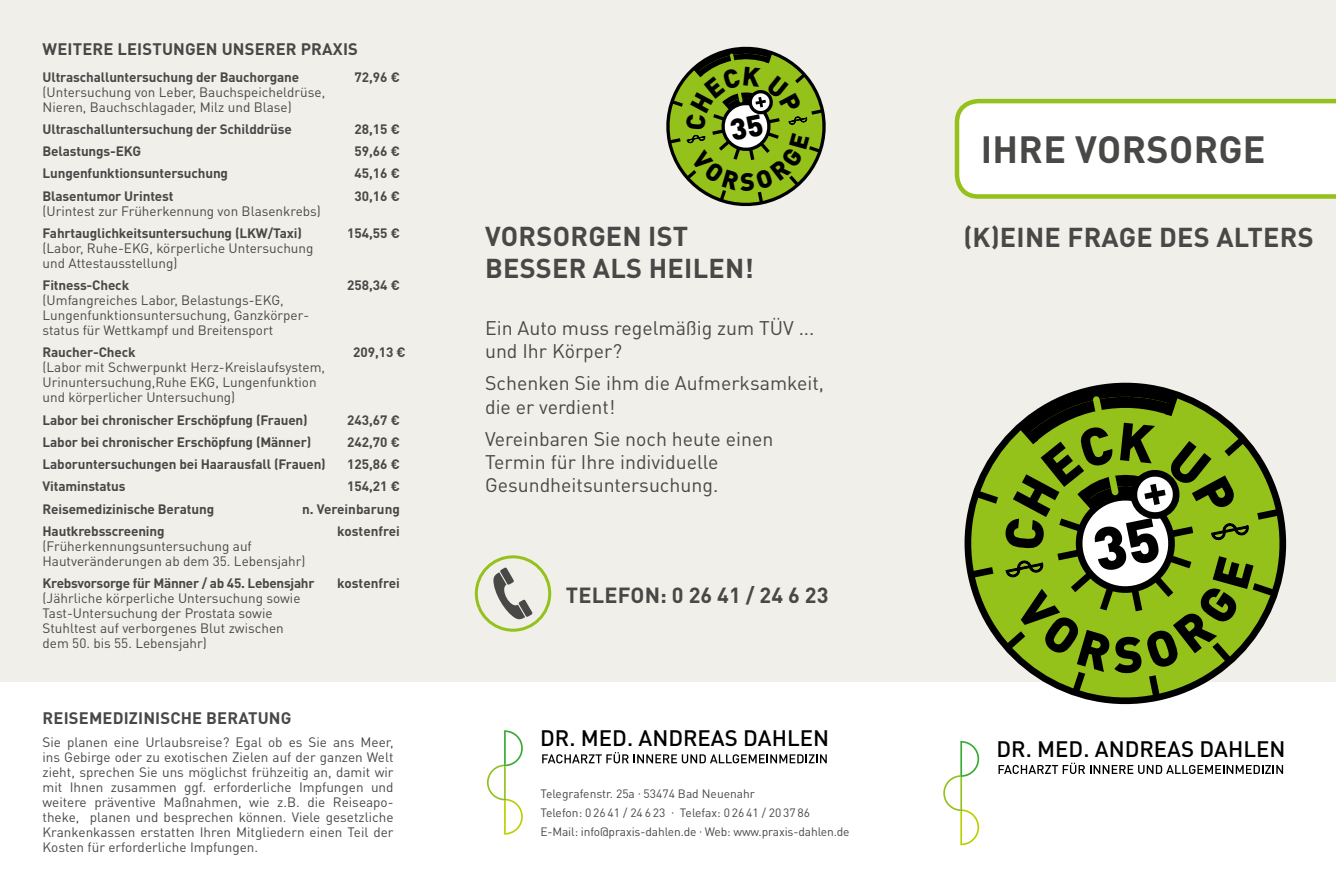
<style>
.page{position:relative;width:1336px;height:893px;background:#fff}
.page>*{position:absolute;margin:0;border:0;box-sizing:border-box;transform-origin:0 0}
.t1{font:700 37.5px "DIN Pro";letter-spacing:.01em;color:#484847}
.t2{font:700 27px/32.4px "DIN Pro";letter-spacing:.01em;color:#484847}
.t3{font:500 22.2px "DIN Pro";color:#000}
.t4{font:700 21.6px "DIN Pro";letter-spacing:.005em;color:#484847}
.t5{font:19.5px/23.4px "DIN Pro";color:#484847}
.t6{font:700 16.5px "DIN Pro";letter-spacing:.01em;color:#484847}
.t7{font:13.5px/15px "DIN Pro";color:#484847}
.t8{font:700 13.5px "DIN Pro";letter-spacing:-.01em;color:#484847}
.t9{font:12px/19.2px "DIN Pro";letter-spacing:-.01em;color:#484847}
.s1{font-family:"Titillium Web"}
</style>
<div class="page">
<div style="left:0;top:0;width:438px;height:682px;background:#f0efea"></div>
<div style="left:438px;top:0;width:446px;height:682px;background:#f0efea"></div>
<div style="left:884px;top:0;width:451px;height:682px;background:#f0efea"></div>
<svg style="left:998px;top:763px;width:284px;height:11px"></svg>
<svg style="left:943px;top:741px;width:36px;height:104px"></svg>
<svg style="left:954px;top:99px;width:381px;height:100px"></svg>
<svg style="left:946px;top:354px;width:368px;height:351px;background:#ced4b6"></svg>
<svg style="left:542px;top:752px;width:284px;height:11px"></svg>
<svg style="left:487px;top:730px;width:36px;height:105px"></svg>
<svg style="left:493px;top:567px;width:39px;height:53px;background:#b5b5b1"></svg>
<div style="left:475px;top:555px;width:76px;height:77px;border:3px solid #94c11a;border-radius:50%"></div>
<svg style="left:1004px;top:383px;width:249px;height:290px;background:#8dac38"></svg>
<svg style="left:657px;top:32px;width:183px;height:188px;background:#aec179"></svg>
<p class="t6" style="left:43px;top:38px;width:317px">WEITERE LEISTUNGEN UNSERER PRAXIS</p>
<p class="t8" style="left:43px;top:68px;width:258px">Ultraschalluntersuchung der Bauchorgane</p>
<p class="t8" style="left:354px;top:68px;width:47px">72,96 €</p>
<p class="t7" style="left:43px;top:84px;width:284px">(Untersuchung von Leber, Bauchspeicheldrüse,<br>Nieren, Bauchschlagader, Milz und Blase)</p>
<p class="t8" style="left:43px;top:120px;width:251px">Ultraschalluntersuchung der Schilddrüse</p>
<p class="t8" style="left:354px;top:120px;width:47px">28,15 €</p>
<p class="t8" style="left:43px;top:142px;width:100px">Belastungs-EKG</p>
<p class="t8" style="left:354px;top:142px;width:47px">59,66 €</p>
<p class="t8" style="left:43px;top:164px;width:187px">Lungenfunktionsuntersuchung</p>
<p class="t8" style="left:354px;top:164px;width:47px">45,16 €</p>
<p class="t8" style="left:43px;top:187px;width:132px">Blasentumor Urintest</p>
<p class="t8" style="left:354px;top:187px;width:47px">30,16 €</p>
<p class="t7" style="left:43px;top:203px;width:280px">(Urintest zur Früherkennung von Blasenkrebs)</p>
<p class="t8" style="left:43px;top:224px;width:261px">Fahrtauglichkeitsuntersuchung (LKW/Taxi)</p>
<p class="t8" style="left:347px;top:224px;width:54px">154,55 €</p>
<p class="t7" style="left:43px;top:240px;width:272px">(Labor, Ruhe-EKG, körperliche Untersuchung und Attestausstellung)</p>
<p class="t8" style="left:43px;top:276px;width:88px">Fitness-Check</p>
<p class="t8" style="left:347px;top:276px;width:54px">258,34 €</p>
<p class="t7" style="left:43px;top:292px;width:268px">(Umfangreiches Labor, Belastungs-EKG,<br>Lungenfunktionsuntersuchung, Ganzkörper&shy;status für Wettkampf und Breitensport</p>
<p class="t8" style="left:43px;top:343px;width:95px">Raucher-Check</p>
<p class="t8" style="left:353px;top:343px;width:54px">209,13 €</p>
<p class="t7" style="left:43px;top:359px;width:284px">(Labor mit Schwerpunkt Herz-Kreislaufsystem,<br>Urinuntersuchung,Ruhe EKG, Lungenfunktion und körperlicher Untersuchung)</p>
<p class="t8" style="left:43px;top:411px;width:267px">Labor bei chronischer Erschöpfung (Frauen)</p>
<p class="t8" style="left:347px;top:411px;width:54px">243,67 €</p>
<p class="t8" style="left:43px;top:433px;width:270px">Labor bei chronischer Erschöpfung (Männer)</p>
<p class="t8" style="left:347px;top:433px;width:54px">242,70 €</p>
<p class="t8" style="left:43px;top:455px;width:285px">Laboruntersuchungen bei Haarausfall (Frauen)</p>
<p class="t8" style="left:347px;top:455px;width:54px">125,86 €</p>
<p class="t8" style="left:43px;top:477px;width:84px">Vitaminstatus</p>
<p class="t8" style="left:347px;top:477px;width:54px">154,21 €</p>
<p class="t8" style="left:43px;top:500px;width:173px">Reisemedizinische Beratung</p>
<p class="t8" style="left:302px;top:500px;width:99px">n. Vereinbarung</p>
<p class="t8" style="left:43px;top:522px;width:123px">Hautkrebsscreening</p>
<p class="t8" style="left:337px;top:522px;width:64px">kostenfrei</p>
<p class="t7" style="left:43px;top:538px;width:264px">(Früherkennungsuntersuchung auf<br>Hautveränderungen ab dem 35. Lebensjahr)</p>
<p class="t8" style="left:43px;top:574px;width:273px">Krebsvorsorge für Männer / ab 45. Lebensjahr</p>
<p class="t8" style="left:337px;top:574px;width:64px">kostenfrei</p>
<p class="t7" style="left:43px;top:590px;width:259px">(Jährliche körperliche Untersuchung sowie Tast-Untersuchung der Prostata sowie Stuhltest auf verborgenes Blut zwischen dem 50. bis 55. Lebensjahr)</p>
<p class="t6" style="left:43px;top:707px;width:250px">REISEMEDIZINISCHE BERATUNG</p>
<p class="t7" style="left:43px;top:734px;width:352px;text-align:justify">Sie planen eine Urlaubsreise? Egal ob es Sie ans Meer, ins Gebirge oder zu exotischen Zielen auf der ganzen Welt zieht, sprechen Sie uns möglichst frühzeitig an, damit wir mit Ihnen zusammen ggf. erforderliche Impfungen und weitere präventive Maßnahmen, wie z.B. die Reiseapo&shy;theke, planen und besprechen können. Viele gesetzliche Krankenkassen erstatten Ihren Mitgliedern einen Teil der Kosten für erforderliche Impfungen.</p>
<h2 class="t2" style="left:485px;top:219px;width:270px">VORSORGEN IST<br>BESSER ALS HEILEN!</h2>
<h3 class="t5" style="left:485px;top:315px;width:331px">Ein Auto muss regelmäßig zum TÜV ... und Ihr Körper?</h3>
<h3 class="t5" style="left:485px;top:371px;width:340px">Schenken Sie ihm die Aufmerksamkeit, die er verdient!</h3>
<h3 class="t5" style="left:485px;top:426px;width:290px">Vereinbaren Sie noch heute einen<br>Termin für Ihre individuelle<br>Gesundheitsuntersuchung.</h3>
<h3 class="t4" style="left:566px;top:581px;width:264px">TELEFON: 0 26 41 / 24 6 23</h3>
<h3 class="t3" style="left:540px;top:723px;width:290px">DR. MED. ANDREAS DAHLEN</h3>
<p class="t9" style="left:540px;top:783px;width:311px">Telegrafenstr. 25a <span class="s1">·</span> 53474 Bad Neuenahr<br>Telefon: 0 26 41 / 24 6 23 <span class="s1">·</span> Telefax: 0 26 41 / 20 37 86<br>E-Mail: info@praxis-dahlen.de <span class="s1">·</span> Web: www.praxis-dahlen.de</p>
<h1 class="t1" style="left:980px;top:124px;width:286px">IHRE VORSORGE</h1>
<h2 class="t2" style="left:963px;top:220px;width:352px">(K)EINE FRAGE DES ALTERS</h2>
<h3 class="t3" style="left:996px;top:734px;width:290px">DR. MED. ANDREAS DAHLEN</h3>
</div>
